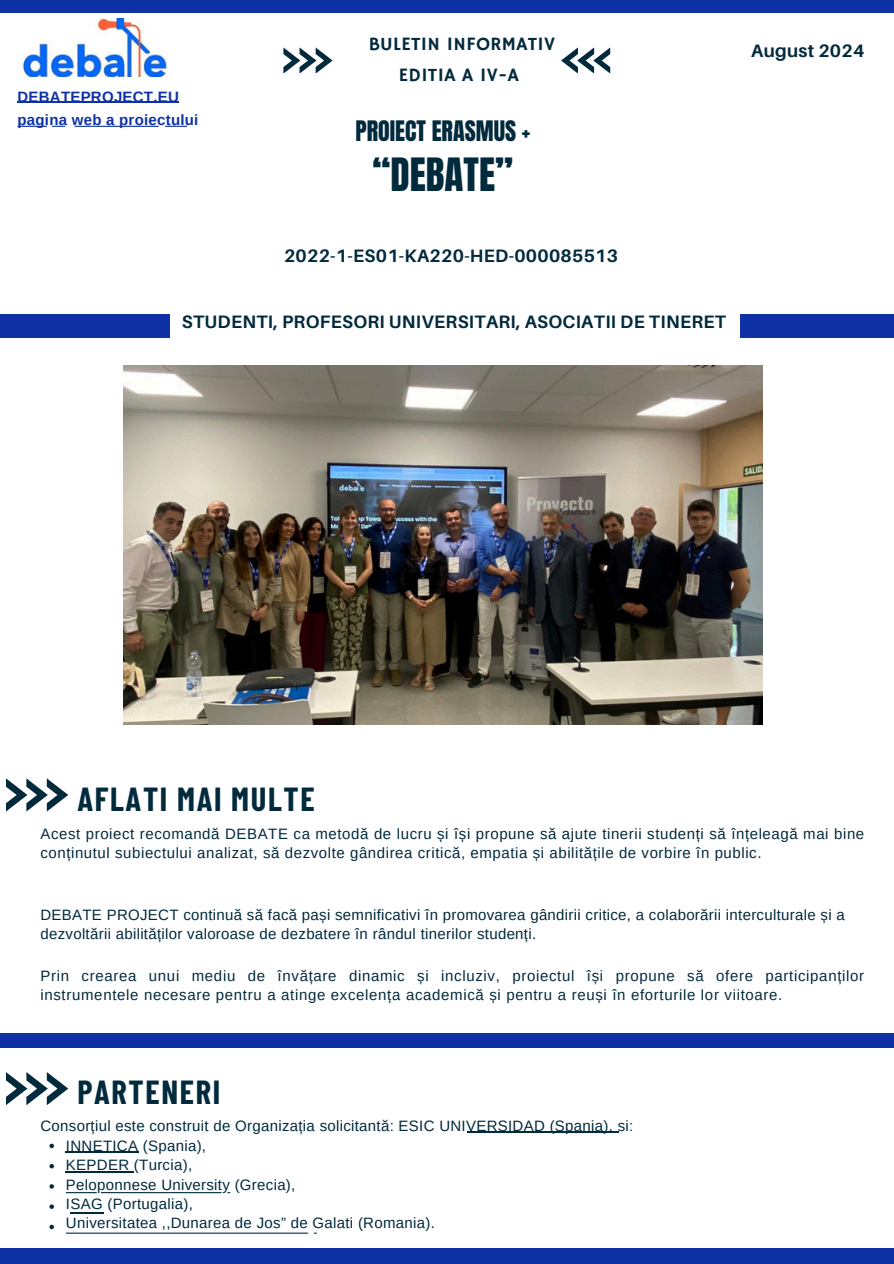
<style>
.page{position:relative;width:894px;height:1264px;background:#fff}
.page>*{position:absolute;margin:0;border:0;box-sizing:border-box;transform-origin:0 0}
.t1{font:39px "Anton";color:#022a3d}
.t2{font:700 32.55px "Barlow Condensed";letter-spacing:.05em;color:#022a3d}
.t3{font:24px "Anton";color:#022a3d}
.t4{font:18.9px/30.3px "Hammersmith One";letter-spacing:.02em;color:#022a3d;text-align:center}
.t5{font:700 18px "Aileron";letter-spacing:.015em;color:#022a3d}
.t6{font:15px/19.2px "Arimo";letter-spacing:.02em;color:#022a3d}
.t7{font:15px/19.2px "Arimo";letter-spacing:.04em;color:#022a3d}
.t8{font:700 15px/23.7px "Arimo";letter-spacing:.02em;color:#0e32a6}
</style>
<div class="page">
<div style="left:0;top:314px;width:170px;height:23px;background:#0e32a6"></div>
<svg style="left:6px;top:778px;width:62px;height:33px"></svg>
<svg style="left:6px;top:1072px;width:62px;height:33px"></svg>
<svg style="left:283px;top:47px;width:49px;height:26px"></svg>
<svg style="left:561px;top:47px;width:49px;height:26px"></svg>
<div style="left:0;top:0;width:893px;height:12px;background:#0e32a6"></div>
<div style="left:0;top:1033px;width:893px;height:14px;background:#0e32a6"></div>
<hr style="left:467px;top:1131px;width:151px;height:1px;background:#022a3d">
<svg style="left:49px;top:1143px;width:5px;height:5px"></svg>
<hr style="left:66px;top:1151px;width:72px;height:1px;background:#022a3d">
<svg style="left:49px;top:1164px;width:5px;height:4px"></svg>
<hr style="left:66px;top:1171px;width:68px;height:1px;background:#022a3d">
<svg style="left:49px;top:1184px;width:5px;height:4px"></svg>
<svg style="left:66px;top:1192px;width:164px;height:1px"></svg>
<svg style="left:49px;top:1204px;width:5px;height:4px"></svg>
<hr style="left:70px;top:1212px;width:33px;height:1px;background:#022a3d">
<svg style="left:49px;top:1224px;width:5px;height:5px"></svg>
<svg style="left:66px;top:1232px;width:250px;height:1px"></svg>
<div style="left:0;top:1248px;width:893px;height:15px;background:#0e32a6"></div>
<div style="left:739px;top:314px;width:154px;height:23px;background:#0e32a6"></div>
<img style="left:23px;top:18px;width:144px;height:59px">
<svg style="left:17px;top:126px;width:170px;height:1px"></svg>
<hr style="left:17px;top:101px;width:162px;height:1px;background:#0e32a6">
<img style="left:123px;top:365px;width:639px;height:359px">
<h6 class="t8" style="left:17px;top:85px;width:182px">DEBATEPROJECT.EU pagina web a proiectului</h6>
<h1 class="t4" style="left:369px;top:30px;width:188px">BULETIN INFORMATIV<br>EDITIA A IV-A</h1>
<p class="t3" style="left:355px;top:114px;width:176px">PROIECT ERASMUS +</p>
<p class="t1" style="left:372px;top:146px;width:142px">“DEBATE”</p>
<p class="t5" style="left:284px;top:244px;width:335px">2022-1-ES01-KA220-HED-000085513</p>
<p class="t5" style="left:182px;top:310px;width:545px">STUDENTI, PROFESORI UNIVERSITARI, ASOCIATII DE TINERET</p>
<p class="t5" style="left:751px;top:39px;width:115px">August 2024</p>
<p class="t2" style="left:77px;top:778px;width:239px">AFLATI MAI MULTE</p>
<p class="t7" style="left:40px;top:824px;width:825px">Acest proiect recomandă DEBATE ca metodă de lucru și își propune să ajute tinerii studenți să înțeleagă mai bine conținutul subiectului analizat, să dezvolte gândirea critică, empatia și abilitățile de vorbire în public.</p>
<p class="t6" style="left:40px;top:905px;width:805px">DEBATE PROJECT continuă să facă pași semnificativi în promovarea gândirii critice, a colaborării interculturale și a dezvoltării abilităților valoroase de dezbatere în rândul tinerilor studenți.</p>
<p class="t7" style="left:40px;top:966px;width:825px">Prin crearea unui mediu de învățare dinamic și incluziv, proiectul își propune să ofere participanților instrumentele necesare pentru a atinge excelența academică și pentru a reuși în eforturile lor viitoare.</p>
<p class="t2" style="left:77px;top:1071px;width:144px">PARTENERI</p>
<h2 class="t6" style="left:40px;top:1116px;width:594px">Consorțiul este construit de Organizația solicitantă: ESIC UNIVERSIDAD (Spania), si:</h2>
<h5 class="t6" style="left:66px;top:1136px;width:142px">INNETICA (Spania),</h5>
<h3 class="t6" style="left:66px;top:1155px;width:128px">KEPDER (Turcia),</h3>
<h3 class="t6" style="left:66px;top:1174px;width:231px">Peloponnese University (Grecia),</h3>
<p class="t6" style="left:66px;top:1193px;width:128px">ISAG (Portugalia),</p>
<h1 class="t6" style="left:66px;top:1212px;width:370px">Universitatea ,,Dunarea de Jos” de Galati (Romania).</h1>
</div>
